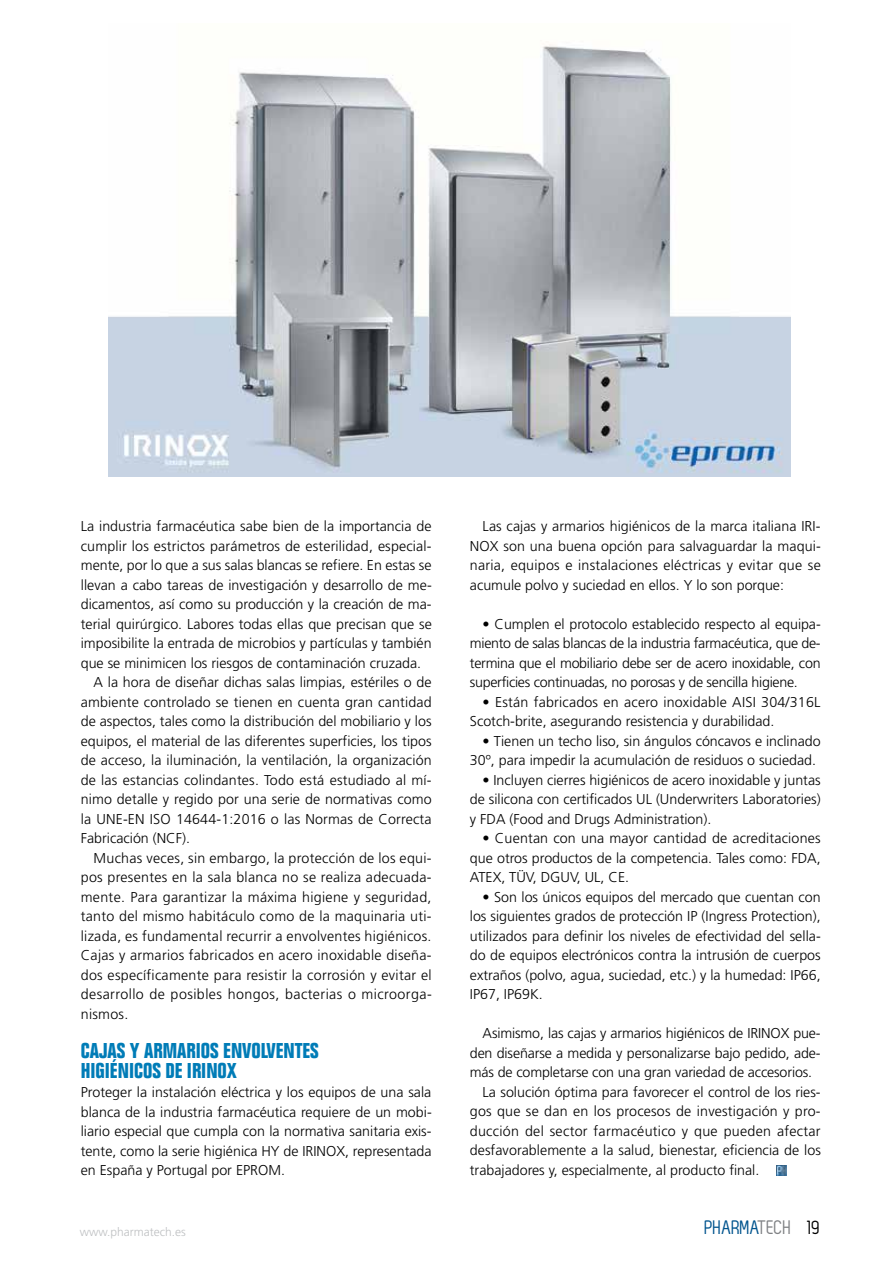
<style>
.page{position:relative;width:893px;height:1263px;background:#fff}
.page>*{position:absolute;margin:0;border:0;box-sizing:border-box;transform-origin:0 0}
.t1{font:700 condensed 21px/19.5px "Folio";color:#007cb7}
.t2{font:19.5px "Zag";color:#00548e}
.t3{font:300 14.25px/19.5px "Frutiger";color:#000;text-align:justify}
.t4{font:300 14.25px "Frutiger";letter-spacing:.02em;color:#000}
.t5{font:300 14.25px "Frutiger";letter-spacing:.03em;color:#000}
.t6{font:300 12px "Frutiger";color:#bec0c2}
.s1{color:#808285}
.s2{color:#000}
</style>
<div class="page">
<img style="left:108px;top:44px;width:683px;height:432px">
<svg style="left:776px;top:1165px;width:11px;height:11px"></svg>
<p class="t3" style="left:81px;top:517px;width:352px">La industria farmacéutica sabe bien de la importancia de</p>
<p class="t3" style="left:81px;top:536px;width:352px">cumplir los estrictos parámetros de esterilidad, especial-</p>
<p class="t3" style="left:81px;top:556px;width:352px">mente, por lo que a sus salas blancas se refiere. En estas se</p>
<p class="t3" style="left:81px;top:575px;width:352px">llevan a cabo tareas de investigación y desarrollo de me-</p>
<p class="t3" style="left:81px;top:595px;width:352px">dicamentos, así como su producción y la creación de ma-</p>
<p class="t3" style="left:81px;top:614px;width:353px">terial quirúrgico. Labores todas ellas que precisan que se</p>
<p class="t3" style="left:81px;top:634px;width:352px">imposibilite la entrada de microbios y partículas y también</p>
<p class="t3" style="left:81px;top:653px;width:342px">que se minimicen los riesgos de contaminación cruzada.</p>
<p class="t3" style="left:94px;top:673px;width:340px">A la hora de diseñar dichas salas limpias, estériles o de</p>
<p class="t3" style="left:81px;top:692px;width:352px">ambiente controlado se tienen en cuenta gran cantidad</p>
<p class="t3" style="left:81px;top:712px;width:352px">de aspectos, tales como la distribución del mobiliario y los</p>
<p class="t3" style="left:81px;top:731px;width:352px">equipos, el material de las diferentes superficies, los tipos</p>
<p class="t3" style="left:81px;top:751px;width:352px">de acceso, la iluminación, la ventilación, la organización</p>
<p class="t3" style="left:81px;top:770px;width:352px">de las estancias colindantes. Todo está estudiado al mí-</p>
<p class="t3" style="left:81px;top:790px;width:352px">nimo detalle y regido por una serie de normativas como</p>
<p class="t3" style="left:81px;top:809px;width:352px">la UNE-EN ISO 14644-1:2016 o las Normas de Correcta</p>
<p class="t3" style="left:81px;top:829px;width:111px">Fabricación (NCF).</p>
<p class="t4" style="left:94px;top:850px;width:340px">Muchas veces, sin embargo, la protección de los equi-</p>
<p class="t4" style="left:81px;top:869px;width:352px">pos presentes en la sala blanca no se realiza adecuada-</p>
<p class="t4" style="left:81px;top:889px;width:352px">mente. Para garantizar la máxima higiene y seguridad,</p>
<p class="t4" style="left:81px;top:908px;width:352px">tanto del mismo habitáculo como de la maquinaria uti-</p>
<p class="t4" style="left:81px;top:928px;width:352px">lizada, es fundamental recurrir a envolventes higiénicos.</p>
<p class="t4" style="left:81px;top:947px;width:352px">Cajas y armarios fabricados en acero inoxidable diseña-</p>
<p class="t4" style="left:81px;top:967px;width:352px">dos específicamente para resistir la corrosión y evitar el</p>
<p class="t5" style="left:81px;top:986px;width:353px">desarrollo de posibles hongos, bacterias o microorga-</p>
<p class="t3" style="left:81px;top:1004px;width:49px">nismos.</p>
<h1 class="t1" style="left:81px;top:1041px;width:240px">CAJAS Y ARMARIOS ENVOLVENTES<br>HIGIÉNICOS DE IRINO</h1>
<h1 class="t1" style="left:227px;top:1061px;width:12px">X</h1>
<p class="t3" style="left:81px;top:1082px;width:352px">Proteger la instalación eléctrica y los equipos de una sala blanca de la industria farmacéutica requiere de un mobi&shy;liario especial que cumpla con la normativa sanitaria exis&shy;tente, como la serie higiénica HY de IRINOX, representada en España y Portugal por EPROM.</p>
<p class="t3" style="left:470px;top:517px;width:352px;text-indent:13px">Las cajas y armarios higiénicos de la marca italiana IRI-NOX son una buena opción para salvaguardar la maqui&shy;naria, equipos e instalaciones eléctricas y evitar que se acumule polvo y suciedad en ellos. Y lo son porque:</p>
<p class="t3" style="left:470px;top:614px;width:352px;text-indent:13px">• Cumplen el protocolo establecido respecto al equipa&shy;miento de salas blancas de la industria farmacéutica, que de&shy;termina que el mobiliario debe ser de acero inoxidable, con superficies continuadas, no porosas y de sencilla higiene.</p>
<p class="t3" style="left:470px;top:692px;width:352px;text-indent:13px">• Están fabricados en acero inoxidable AISI 304/316L<br>Scotch-brite, asegurando resistencia y durabilidad.</p>
<p class="t3" style="left:470px;top:731px;width:352px;text-indent:13px">• Tienen un techo liso, sin ángulos cóncavos e inclinado<br>30º, para impedir la acumulación de residuos o suciedad.</p>
<p class="t3" style="left:470px;top:770px;width:352px;text-indent:13px">• Incluyen cierres higiénicos de acero inoxidable y juntas de silicona con certificados UL (Underwriters Laboratories) y FDA (Food and Drugs Administration).</p>
<p class="t3" style="left:470px;top:829px;width:352px;text-indent:13px">• Cuentan con una mayor cantidad de acreditaciones que otros productos de la competencia. Tales como: FDA, ATEX, TÜV, DGUV, UL, CE.</p>
<p class="t3" style="left:470px;top:887px;width:352px;text-indent:13px">• Son los únicos equipos del mercado que cuentan con los siguientes grados de protección IP (Ingress Protection), utilizados para definir los niveles de efectividad del sella&shy;do de equipos electrónicos contra la intrusión de cuerpos extraños (polvo, agua, suciedad, etc.) y la humedad: IP66, IP67, IP69K.</p>
<p class="t3" style="left:483px;top:1024px;width:340px">Asimismo, las cajas y armarios higiénicos de IRINOX pue-</p>
<p class="t3" style="left:470px;top:1043px;width:352px">den diseñarse a medida y personalizarse bajo pedido, ade-</p>
<p class="t3" style="left:470px;top:1063px;width:344px">más de completarse con una gran variedad de accesorios.</p>
<p class="t3" style="left:483px;top:1082px;width:340px">La solución óptima para favorecer el control de los ries-</p>
<p class="t3" style="left:470px;top:1102px;width:352px">gos que se dan en los procesos de investigación y pro-</p>
<p class="t4" style="left:470px;top:1123px;width:352px">ducción del sector farmacéutico y que pueden afectar</p>
<p class="t3" style="left:470px;top:1141px;width:353px">desfavorablemente a la salud, bienestar, eficiencia de los</p>
<p class="t3" style="left:470px;top:1160px;width:291px">trabajadores y, especialmente, al producto final.</p>
<p class="t6" style="left:80px;top:1225px;width:108px">www.pharmatech.es</p>
<h2 class="t2" style="left:705px;top:1217px;width:117px">PHARMA<span class="s1">TECH</span> <span class="s2">19</span></h2>
</div>
